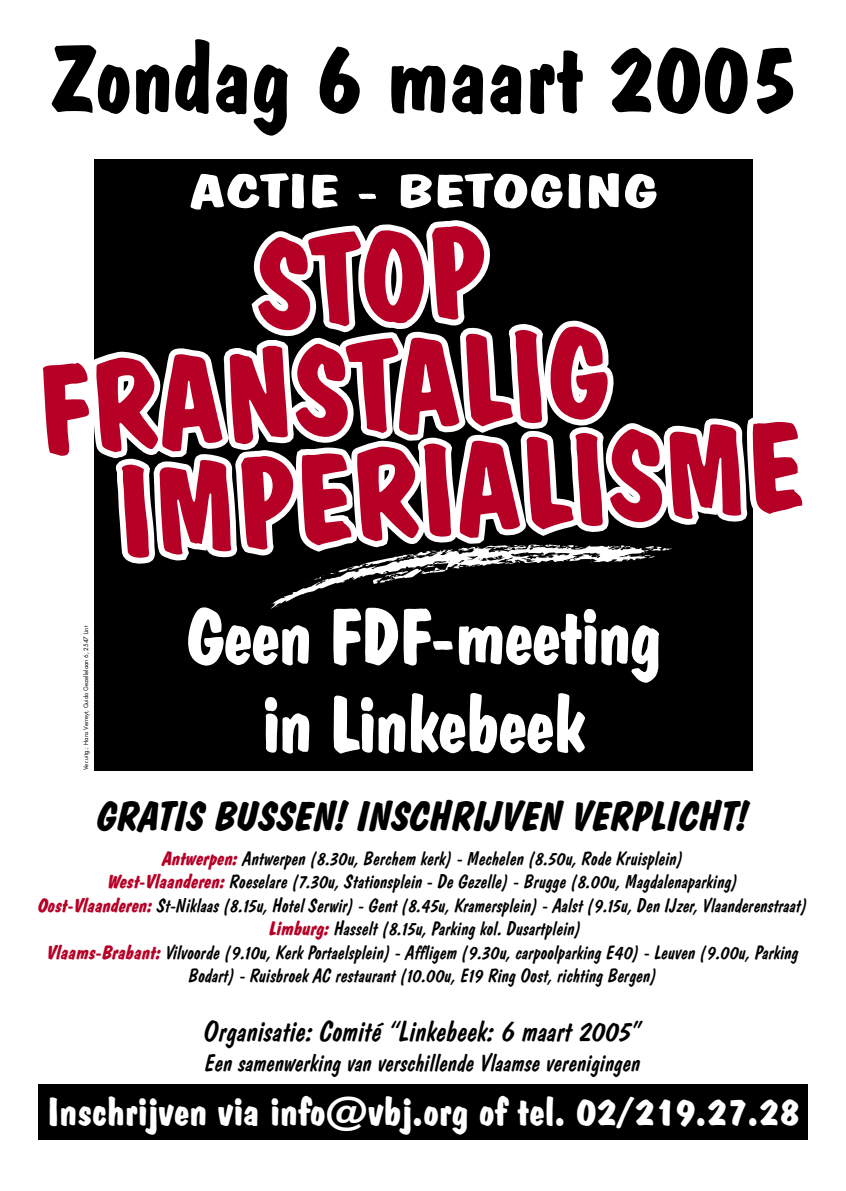
<style>
.page{position:relative;width:846px;height:1191px;background:#fff}
.page>*{position:absolute;margin:0;border:0;box-sizing:border-box;transform-origin:0 0}
.t1{font:98px "Dom Bold BT";color:#000}
.t2{font:79.4px/88.2px "Dom Bold BT";letter-spacing:-.02em;color:#fff;text-align:center}
.t3{font:47px "Dom Bold BT";color:#fff;scale:1.5 1}
.t4{font:700 41.2px "Dom Diagonal BT";color:#000}
.t5{font:39.2px "Dom Bold BT";color:#fff;scale:1.08 1}
.t6{font:29.4px "Dom Diagonal BT";color:#000}
.t7{font:24.4px "Dom Diagonal BT";color:#000}
.t8{font:19.6px/23.4px "Dom Diagonal BT";color:#000;text-align:center}
.t9{font:5.8px "Futura";color:#000}
.s1{font-weight:700;color:#b70026}
</style>
<div class="page">
<div style="left:38px;top:1084px;width:769px;height:56px;background:#000"></div>
<svg style="left:42px;top:159px;width:68px;height:603px"></svg>
<svg style="left:110px;top:159px;width:693px;height:612px;background:#1b1b1b"></svg>
<svg style="left:258px;top:226px;width:227px;height:100px"></svg>
<svg style="left:43px;top:326px;width:565px;height:130px;fill:#b70026"></svg>
<svg style="left:122px;top:421px;width:680px;height:137px"></svg>
<h1 class="t1" style="left:50px;top:19px;width:747px">Zondag 6 maart 2005</h1>
<h3 class="t3" style="left:189px;top:162px;width:313px">ACTIE - BETOGING</h3>
<p class="t9" style="left:82px;top:770px;width:146px;rotate:-90deg">Ver.uitg.: Hans Verreyt, Guido Gezellelaan 6, 2547 Lint</p>
<h2 class="t2" style="left:185px;top:592px;width:477px">Geen FDF-meeting in Linkebeek</h2>
<h3 class="t4" style="left:97px;top:791px;width:652px">GRATIS BUSSEN! INSCHRIJVEN VERPLICHT!</h3>
<p class="t8" style="left:38px;top:846px;width:770px"><span class="s1">Antwerpen:</span> Antwerpen (8.30u, Berchem kerk) - Mechelen (8.50u, Rode Kruisplein)<br><span class="s1">West-Vlaanderen:</span> Roeselare (7.30u, Stationsplein - De Gezelle) - Brugge (8.00u, Magdalenaparking)<br><span class="s1">Oost-Vlaanderen:</span> St-Niklaas (8.15u, Hotel Serwir) - Gent (8.45u, Kramersplein) - Aalst (9.15u, Den IJzer, Vlaanderenstraat)<br><span class="s1">Limburg:</span> Hasselt (8.15u, Parking kol. Dusartplein)<br><span class="s1">Vlaams-Brabant:</span> Vilvoorde (9.10u, Kerk Portaelsplein) - Affligem (9.30u, carpoolparking E40) - Leuven (9.00u, Parking Bodart) - Ruisbroek AC restaurant (10.00u, E19 Ring Oost, richting Bergen)</p>
<h3 class="t6" style="left:204px;top:1013px;width:439px">Organisatie: Comité “Linkebeek: 6 maart 2005”</h3>
<p class="t7" style="left:205px;top:1047px;width:436px">Een samenwerking van verschillende Vlaamse verenigingen</p>
<h3 class="t5" style="left:47px;top:1087px;width:698px">Inschrijven via info@vbj.org of tel. 02/219.27.28</h3>
</div>
